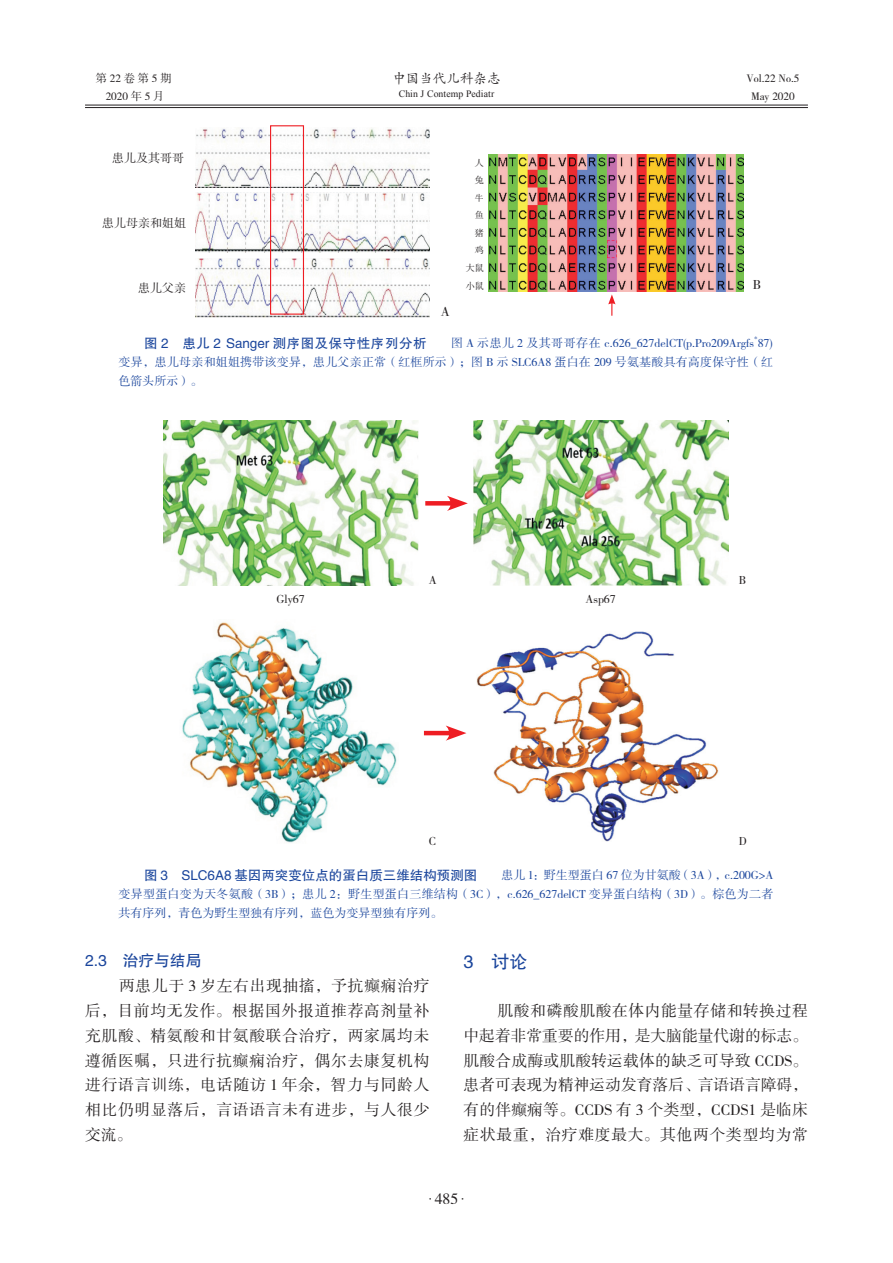
<style>
.page{position:relative;width:893px;height:1263px;background:#fff}
.page>*{position:absolute;margin:0;border:0;box-sizing:border-box;transform-origin:0 0}
.t1{font:18px "FZHTK GBK1 0";color:#1a459c}
.t2{font:15.75px/24.8px "FZSSK GBK1 0";letter-spacing:.05em;color:#231f20;text-align:justify}
.t3{font:15.75px "FZHTK GBK1 0";color:#1a459c}
.t4{font:13.5px "FZKTK GBK1 0";color:#231f20}
.t5{font:13.5px "FZSSK GBK1 0";color:#231f20}
.t6{font:12px/19.2px "FZSSK GBK1 0";color:#1a459c;text-align:justify}
.t7{font:12px "FZSSK GBK1 0";color:#231f20}
.t8{font:11.25px/18px "FZSSK GBK1 0";color:#231f20;text-align:center}
.t9{font:11.25px/18px "FZSSK GBK1 0";letter-spacing:.125em;color:#231f20;text-align:center}
.t10{font:9.75px "Times New Roman";letter-spacing:.01em;color:#231f20}
.t11{font:9px "FZSSK GBK1 0";color:#231f20}
.t12{font:7.05px "FZSSK GBK1 0";color:#1a459c}
.s1{font-family:"FZHTK GBK1 0";font-size:13.5px}
</style>
<div class="page">
<hr style="left:85px;top:105px;width:723px;height:1px;background:#231f20">
<hr style="left:85px;top:107px;width:723px;height:1px;background:#231f20">
<svg style="left:608px;top:294px;width:7px;height:22px"></svg>
<img style="left:489px;top:155px;width:255px;height:136px">
<img style="left:196px;top:128px;width:233px;height:59px">
<img style="left:196px;top:193px;width:233px;height:59px">
<img style="left:196px;top:258px;width:233px;height:60px">
<div style="left:270px;top:125px;width:34px;height:190px;border:1px solid #ee1d23"></div>
<img style="left:182px;top:622px;width:215px;height:221px">
<img style="left:477px;top:631px;width:242px;height:211px">
<div style="left:425px;top:501px;width:30px;height:5px;background:#ee1d23"></div>
<svg style="left:447px;top:496px;width:21px;height:15px"></svg>
<hr style="left:424px;top:731px;width:30px;height:4px;background:#ee1d23">
<svg style="left:446px;top:725px;width:20px;height:16px"></svg>
<img style="left:163px;top:421px;width:255px;height:165px">
<img style="left:473px;top:421px;width:255px;height:165px">
<p class="t9" style="left:96px;top:69px;width:77px">第22卷 第5期<br>2020 年 5 月</p>
<p class="t4" style="left:392px;top:71px;width:109px">中国当代儿科杂志</p>
<p class="t10" style="left:399px;top:87px;width:97px">Chin J Contemp Pediatr</p>
<p class="t7" style="left:112px;top:151px;width:73px">患儿及其哥哥</p>
<p class="t7" style="left:102px;top:216px;width:85px">患儿母亲和姐姐</p>
<p class="t7" style="left:138px;top:281px;width:49px">患儿父亲</p>
<p class="t5" style="left:441px;top:304px;width:10px">A</p>
<p class="t11" style="left:475px;top:158px;width:10px">人</p>
<p class="t11" style="left:475px;top:175px;width:10px">兔</p>
<p class="t11" style="left:475px;top:193px;width:10px">牛</p>
<p class="t11" style="left:475px;top:210px;width:10px">鱼</p>
<p class="t11" style="left:475px;top:228px;width:10px">猪</p>
<p class="t11" style="left:475px;top:245px;width:10px">鸡</p>
<p class="t11" style="left:466px;top:263px;width:19px">大鼠</p>
<p class="t11" style="left:466px;top:280px;width:19px">小鼠</p>
<p class="t8" style="left:746px;top:70px;width:54px">Vol.22 No.5<br>May 2020</p>
<p class="t5" style="left:753px;top:277px;width:10px">B</p>
<p class="t12" style="left:754px;top:335px;width:5px">*</p>
<p class="t6" style="left:119px;top:352px;width:656px">变异，患儿母亲和姐姐携带该变异，患儿父亲正常（红框所示）；图 B 示 SLC6A8 蛋白在 209 号氨基酸具有高度保守性（红色箭头所示）。</p>
<p class="t6" style="left:144px;top:334px;width:630px"><span class="s1">图 2　患儿 2 Sanger 测序图及保守性序列分析</span>　　图 A 示患儿 2 及其哥哥存在 c.626_627delCT(p.Pro209Argfs 87)</p>
<p class="t7" style="left:429px;top:573px;width:9px">A</p>
<p class="t7" style="left:739px;top:573px;width:9px">B</p>
<p class="t7" style="left:276px;top:593px;width:30px">Gly67</p>
<p class="t7" style="left:585px;top:593px;width:32px">Asp67</p>
<p class="t7" style="left:429px;top:834px;width:9px">C</p>
<p class="t7" style="left:739px;top:834px;width:9px">D</p>
<p class="t6" style="left:119px;top:866px;width:656px;text-indent:26px"><span class="s1">图 3　SLC6A8 基因两突变位点的蛋白质三维结构预测图</span>　　患儿 1：野生型蛋白 67 位为甘氨酸（3A），c.200G&gt;A变异型蛋白变为天冬氨酸（3B）；患儿 2：野生型蛋白三维结构（3C），c.626_627delCT 变异蛋白结构（3D）。棕色为二者共有序列，青色为野生型独有序列，蓝色为变异型独有序列。</p>
<p class="t3" style="left:85px;top:952px;width:118px">2.3　治疗与结局</p>
<p class="t2" style="left:85px;top:974px;width:346px;text-indent:34px">两患儿于 3 岁左右出现抽搐，予抗癫痫治疗后，目前均无发作。根据国外报道推荐高剂量补充肌酸、精氨酸和甘氨酸联合治疗，两家属均未遵循医嘱，只进行抗癫痫治疗，偶尔去康复机构进行语言训练，电话随访 1 年余，智力与同龄人相比仍明显落后，言语语言未有进步，与人很少交流。</p>
<p class="t1" style="left:464px;top:952px;width:65px">3　讨论</p>
<p class="t2" style="left:464px;top:999px;width:346px;text-indent:34px">肌酸和磷酸肌酸在体内能量存储和转换过程中起着非常重要的作用，是大脑能量代谢的标志。肌酸合成酶或肌酸转运载体的缺乏可导致 CCDS。患者可表现为精神运动发育落后、言语语言障碍，有的伴癫痫等。CCDS 有 3 个类型，CCDS1 是临床症状最重，治疗难度最大。其他两个类型均为常</p>
<h2 class="t2" style="left:426px;top:1187px;width:43px"><sup>·</sup>485<sup>·</sup></h2>
</div>
